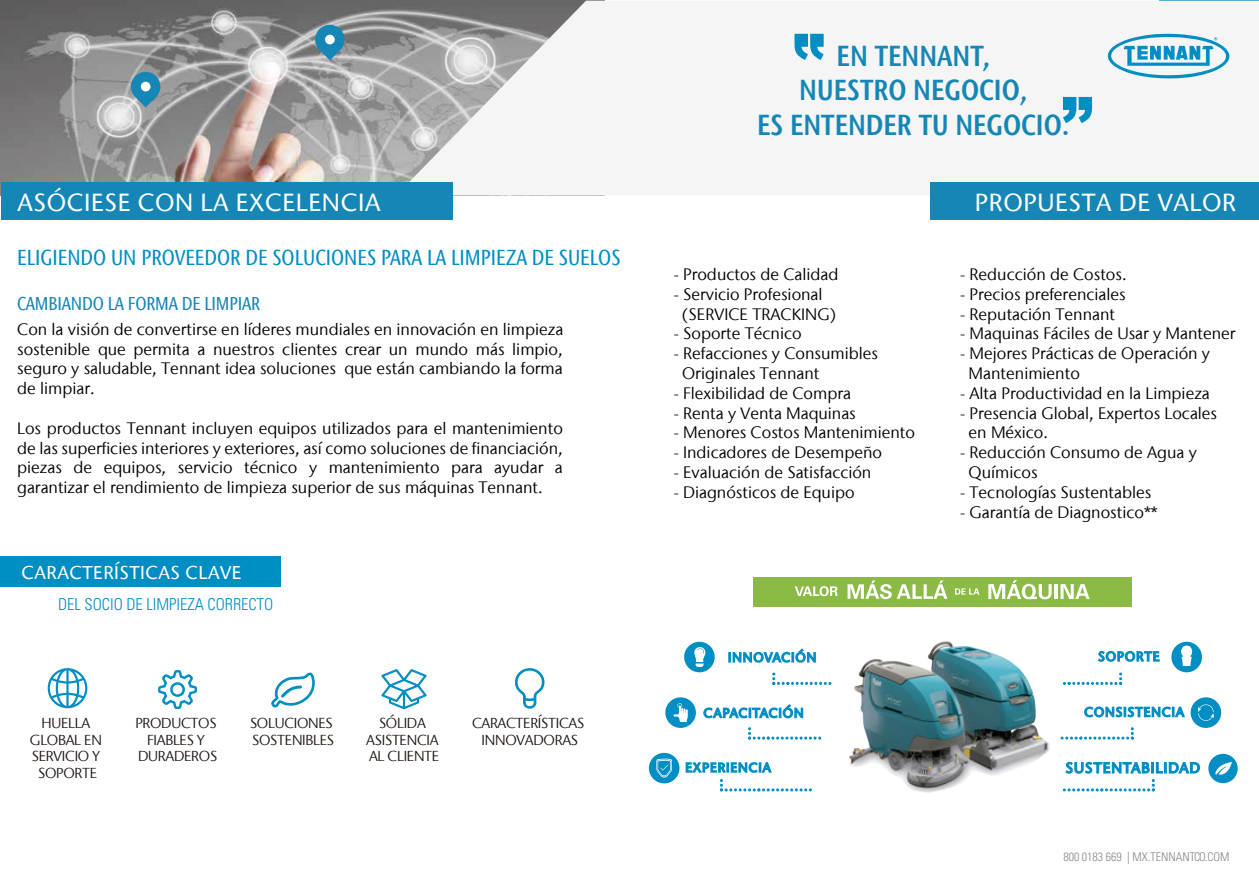
<style>
.page{position:relative;width:1259px;height:893px;background:#fff}
.page>*{position:absolute;margin:0;border:0;box-sizing:border-box;transform-origin:0 0}
.t1{font:600 condensed 28.8px/34.5px "Stone Sans IIITC Com";color:#1586b5;text-align:center}
.t2{font:500 24.6px "Stone Sans IIITC Com";letter-spacing:.025em;color:#fff}
.t3{font:500 condensed 21.6px "Stone Sans IIITC Com";color:#018ec2}
.t4{font:500 condensed 18.45px "Stone Sans IIITC Com";letter-spacing:-.01em;color:#1586b5}
.t5{font:500 18.45px "Stone Sans IIITC Com";letter-spacing:.025em;color:#fff}
.t6{font:16.5px/19.8px "Stone Sans IIITC Com";color:#000}
.t7{font:300 condensed 16.35px "Univers LT Std";color:#018ec2}
.t8{font:14.4px/16.4px "Stone Sans IIITC Com";letter-spacing:-.02em;color:#1f140f;text-align:center}
.t9{font:300 condensed 12px "Univers LT Std";color:#878787}
</style>
<div class="page">
<img style="left:1px;top:1px;width:395px;height:181px">
<svg style="left:396px;top:1px;width:697px;height:194px;fill:#f5f5f5"></svg>
<svg style="left:314px;top:23px;width:32px;height:37px"></svg>
<div style="left:325px;top:35px;width:10px;height:9px;background:#fff;border-radius:50%"></div>
<svg style="left:129px;top:70px;width:33px;height:37px"></svg>
<div style="left:141px;top:82px;width:9px;height:9px;background:#fff;border-radius:50%"></div>
<div style="left:1px;top:182px;width:451px;height:38px;background:#1586b5"></div>
<div style="left:930px;top:182px;width:329px;height:38px;background:#1586b5"></div>
<svg style="left:1063px;top:97px;width:29px;height:26px"></svg>
<svg style="left:794px;top:34px;width:29px;height:26px"></svg>
<svg style="left:515px;top:668px;width:29px;height:41px"></svg>
<svg style="left:381px;top:669px;width:46px;height:40px"></svg>
<svg style="left:48px;top:668px;width:39px;height:40px"></svg>
<svg style="left:158px;top:670px;width:39px;height:39px"></svg>
<div style="left:0;top:556px;width:281px;height:31px;background:#018ec2"></div>
<svg style="left:271px;top:673px;width:44px;height:34px"></svg>
<div style="left:649px;top:754px;width:29px;height:29px;background:#008ec4;border-radius:50%"></div>
<div style="left:649px;top:753px;width:30px;height:30px;border:2px solid #008ec2;border-radius:50%"></div>
<svg style="left:656px;top:758px;width:16px;height:20px"></svg>
<div style="left:1208px;top:754px;width:29px;height:29px;background:#008ec4;border-radius:50%"></div>
<svg style="left:1215px;top:762px;width:17px;height:13px"></svg>
<div style="left:753px;top:578px;width:378px;height:29px;background:#8bbb44"></div>
<svg style="left:794px;top:586px;width:43px;height:10px"></svg>
<svg style="left:955px;top:588px;width:24px;height:7px"></svg>
<svg style="left:847px;top:580px;width:100px;height:19px"></svg>
<svg style="left:988px;top:580px;width:63px;height:19px"></svg>
<hr style="left:1054px;top:584px;width:3px;height:15px;background:#fff">
<svg style="left:1060px;top:584px;width:29px;height:15px"></svg>
<div style="left:685px;top:642px;width:29px;height:30px;background:#008ec4;border-radius:50%"></div>
<div style="left:684px;top:642px;width:30px;height:30px;border:2px solid #008ec2;border-radius:50%"></div>
<svg style="left:694px;top:647px;width:12px;height:20px"></svg>
<div style="left:1172px;top:642px;width:29px;height:30px;background:#008ec4;border-radius:50%"></div>
<div style="left:1171px;top:642px;width:31px;height:30px;border:2px solid #008ec2;border-radius:50%"></div>
<svg style="left:1179px;top:641px;width:16px;height:26px"></svg>
<svg style="left:728px;top:648px;width:88px;height:15px"></svg>
<svg style="left:1097px;top:651px;width:63px;height:11px"></svg>
<div style="left:666px;top:698px;width:29px;height:29px;background:#008ec4;border-radius:50%"></div>
<div style="left:665px;top:697px;width:31px;height:31px;border:2px solid #008ec2;border-radius:50%"></div>
<svg style="left:673px;top:703px;width:15px;height:19px"></svg>
<svg style="left:703px;top:704px;width:101px;height:15px"></svg>
<svg style="left:1084px;top:706px;width:101px;height:12px"></svg>
<div style="left:1191px;top:698px;width:29px;height:29px;background:#008ec4;border-radius:50%"></div>
<div style="left:1190px;top:697px;width:31px;height:31px;border:2px solid #008ec2;border-radius:50%"></div>
<svg style="left:1198px;top:704px;width:15px;height:17px"></svg>
<img style="left:849px;top:641px;width:201px;height:152px">
<svg style="left:685px;top:762px;width:127px;height:29px"></svg>
<svg style="left:748px;top:727px;width:73px;height:13px"></svg>
<svg style="left:772px;top:672px;width:59px;height:13px"></svg>
<svg style="left:1063px;top:672px;width:59px;height:13px"></svg>
<svg style="left:1060px;top:727px;width:73px;height:13px"></svg>
<svg style="left:1063px;top:761px;width:138px;height:30px"></svg>
<svg style="left:1107px;top:33px;width:123px;height:46px"></svg>
<h2 class="t2" style="left:17px;top:187px;width:364px">ASÓCIESE CON LA EXCELENCIA</h2>
<h3 class="t3" style="left:17px;top:244px;width:605px">ELIGIENDO UN PROVEEDOR DE SOLUCIONES PARA LA LIMPIEZA DE SUELOS</h3>
<p class="t4" style="left:17px;top:292px;width:244px">CAMBIANDO LA FORMA DE LIMPIAR</p>
<p class="t6" style="left:17px;top:319px;width:548px;text-align:justify">Con la visión de convertirse en líderes mundiales en innovación en limpieza sostenible que permita a nuestros clientes crear un mundo más limpio, seguro y saludable, Tennant idea soluciones que están cambiando la forma de limpiar.</p>
<p class="t6" style="left:17px;top:418px;width:547px;text-align:justify">Los productos Tennant incluyen equipos utilizados para el mantenimiento de las superficies interiores y exteriores, así como soluciones de financiación, piezas de equipos, servicio técnico y mantenimiento para ayudar a garantizar el rendimiento de limpieza superior de sus máquinas Tennant.</p>
<p class="t5" style="left:22px;top:561px;width:221px">CARACTERÍSTICAS CLAVE</p>
<p class="t7" style="left:58px;top:594px;width:216px">DEL SOCIO DE LIMPIEZA CORRECTO</p>
<p class="t8" style="left:30px;top:715px;width:73px">HUELLA<br>GLOBAL EN<br>SERVICIO Y<br>SOPORTE</p>
<p class="t8" style="left:135px;top:715px;width:83px">PRODUCTOS<br>FIABLES Y<br>DURADEROS</p>
<p class="t8" style="left:250px;top:715px;width:86px;text-align:left">SOLUCIONES<br>SOSTENIBLES</p>
<p class="t8" style="left:366px;top:715px;width:74px">SÓLIDA<br>ASISTENCIA<br>AL CLIENTE</p>
<p class="t8" style="left:472px;top:715px;width:114px">CARACTERÍSTICAS<br>INNOVADORAS</p>
<h1 class="t1" style="left:757px;top:38px;width:314px">EN TENNANT,<br>NUESTRO NEGOCIO,<br>ES ENTENDER TU NEGOCIO.</h1>
<p class="t6" style="left:674px;top:264px;width:166px">- Productos de Calidad</p>
<p class="t6" style="left:682px;top:284px;width:155px;text-indent:-8px">- Servicio Profesional (SERVICE TRACKING)</p>
<p class="t6" style="left:674px;top:324px;width:129px">- Soporte Técnico</p>
<p class="t6" style="left:682px;top:343px;width:197px;text-indent:-8px">- Refacciones y Consumibles<br>Originales Tennant</p>
<p class="t6" style="left:674px;top:383px;width:179px">- Flexibilidad de Compra</p>
<p class="t6" style="left:674px;top:403px;width:184px">- Renta y Venta Maquinas</p>
<p class="t6" style="left:674px;top:423px;width:243px">- Menores Costos Mantenimiento</p>
<p class="t6" style="left:674px;top:442px;width:210px">- Indicadores de Desempeño</p>
<p class="t6" style="left:674px;top:462px;width:199px">- Evaluación de Satisfacción</p>
<p class="t6" style="left:674px;top:482px;width:182px">- Diagnósticos de Equipo</p>
<h2 class="t2" style="left:975px;top:187px;width:263px">PROPUESTA DE VALOR</h2>
<p class="t6" style="left:960px;top:264px;width:168px">- Reducción de Costos.</p>
<p class="t6" style="left:960px;top:284px;width:167px">- Precios preferenciales</p>
<p class="t6" style="left:960px;top:304px;width:156px">- Reputación Tennant</p>
<p class="t6" style="left:960px;top:324px;width:277px">- Maquinas Fáciles de Usar y Mantener</p>
<p class="t6" style="left:968px;top:343px;width:243px;text-indent:-8px">- Mejores Prácticas de Operación y<br>Mantenimiento</p>
<p class="t6" style="left:960px;top:383px;width:251px">- Alta Productividad en la Limpieza</p>
<p class="t6" style="left:968px;top:403px;width:250px;text-indent:-8px">- Presencia Global, Expertos Locales en México.</p>
<p class="t6" style="left:968px;top:442px;width:230px;text-indent:-8px">- Reducción Consumo de Agua y<br>Químicos</p>
<p class="t6" style="left:960px;top:482px;width:193px">- Tecnologías Sustentables</p>
<p class="t6" style="left:960px;top:502px;width:199px">- Garantía de Diagnostico**</p>
<p class="t9" style="left:1063px;top:849px;width:168px">800 0183 669 | MX.TENNANTCO.COM</p>
</div>
